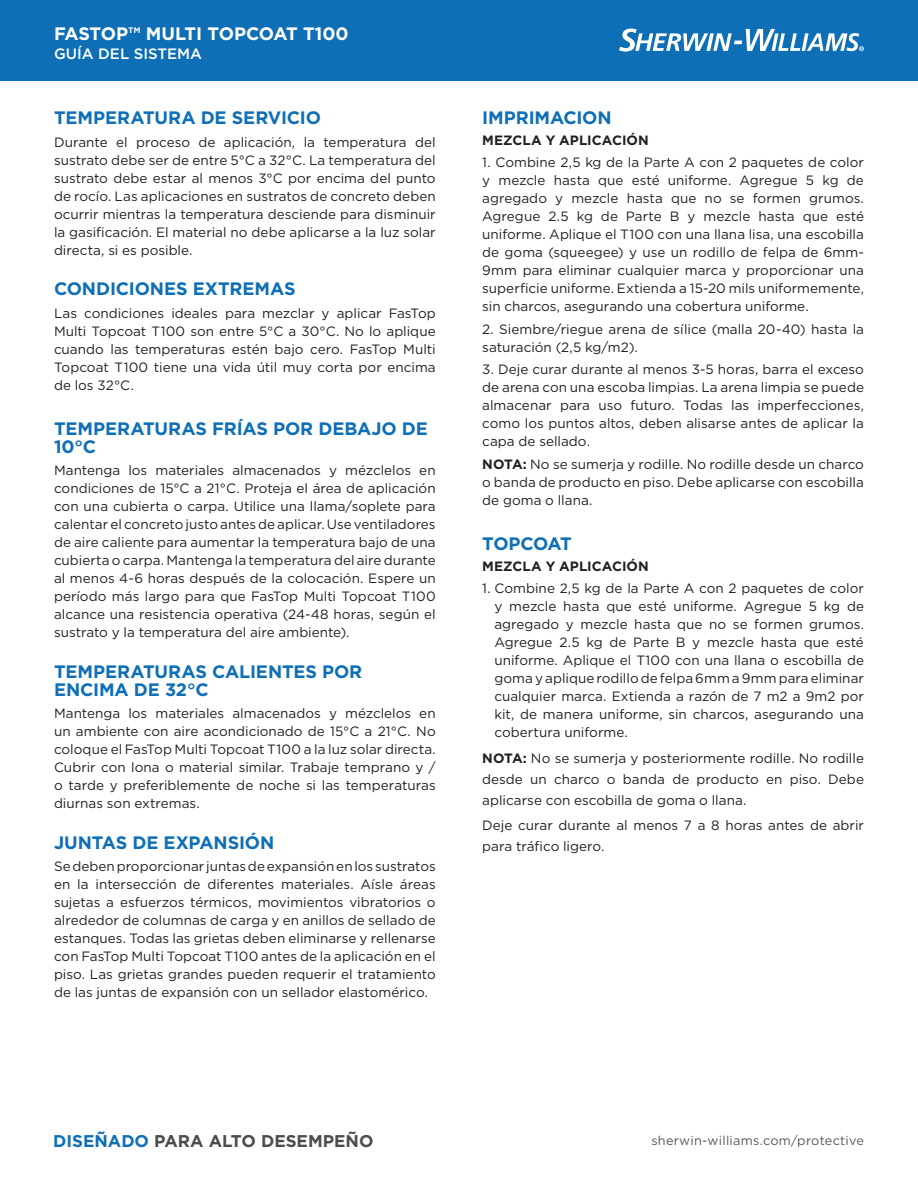
<style>
.page{position:relative;width:918px;height:1188px;background:#fff}
.page>*{position:absolute;margin:0;border:0;box-sizing:border-box;transform-origin:0 0}
.Paragraph{font:700 18px/18px "Gotham";letter-spacing:-.005em;color:#0e6fb7}
.Backside_Product_Des{font:700 18px "Gotham";letter-spacing:-.005em;color:#fff}
.Paragraph-2{font:700 18px "Gotham";letter-spacing:-.03em;color:#0e6fb7}
.t1{font:700 16.95px "Gotham";color:#4b4c4d}
.Backside_Product_Des-2{font:500 15px "Gotham";color:#fff}
.Paragraph-3{font:13.5px/18px "Gotham";color:#231f20;text-align:justify}
.Paragraph-4{font:700 13.5px "Gotham";letter-spacing:.005em;color:#231f20}
.t2{font:12.75px "Gotham";letter-spacing:.02em;color:#57585a}
.s1{font-weight:700}
.s2{color:#0e6fb7}
</style>
<div class="page">
<div style="left:0;top:0;width:918px;height:80px;background:#0e6fb7"></div>
<svg style="left:619px;top:29px;width:245px;height:22px"></svg>
<p class="Backside_Product_Des" style="left:54px;top:22px;width:296px">FASTOP™ MULTI TOPCOAT T100</p>
<p class="Backside_Product_Des-2" style="left:54px;top:44px;width:150px">GUÍA DEL SISTEMA</p>
<p class="Paragraph" style="left:54px;top:109px;width:269px">TEMPERATURA DE SERVICIO</p>
<p class="Paragraph-3" style="left:54px;top:133px;width:383px">Durante el proceso de aplicación, la temperatura del sustrato debe ser de entre 5°C a 32°C. La temperatura del sustrato debe estar al menos 3°C por encima del punto de rocío. Las aplicaciones en sustratos de concreto deben ocurrir mientras la temperatura desciende para disminuir la gasificación. El material no debe aplicarse a la luz solar directa, si es posible.</p>
<p class="Paragraph" style="left:54px;top:280px;width:243px">CONDICIONES EXTREMAS</p>
<p class="Paragraph-3" style="left:54px;top:304px;width:383px">Las condiciones ideales para mezclar y aplicar FasTop Multi Topcoat T100 son entre 5°C a 30°C. No lo aplique cuando las temperaturas estén bajo cero. FasTop Multi Topcoat T100 tiene una vida útil muy corta por encima de los 32°C.</p>
<p class="Paragraph" style="left:54px;top:419px;width:375px">TEMPERATURAS FRÍAS POR DEBAJO DE<br>10°C</p>
<p class="Paragraph-3" style="left:54px;top:461px;width:383px">Mantenga los materiales almacenados y mézclelos en condiciones de 15°C a 21°C. Proteja el área de aplicación con una cubierta o carpa. Utilice una llama/soplete para calentar el concreto justo antes de aplicar. Use ventiladores de aire caliente para aumentar la temperatura bajo de una cubierta o carpa. Mantenga la temperatura del aire durante al menos 4-6 horas después de la colocación. Espere un período más largo para que FasTop Multi Topcoat T100 alcance una resistencia operativa (24-48 horas, según el sustrato y la temperatura del aire ambiente).</p>
<p class="Paragraph" style="left:54px;top:662px;width:310px">TEMPERATURAS CALIENTES POR<br>ENCIMA DE 32°C</p>
<p class="Paragraph-3" style="left:54px;top:704px;width:383px">Mantenga los materiales almacenados y mézclelos en un ambiente con aire acondicionado de 15°C a 21°C. No coloque el FasTop Multi Topcoat T100 a la luz solar directa.<br>Cubrir con lona o material similar. Trabaje temprano y / o tarde y preferiblemente de noche si las temperaturas diurnas son extremas.</p>
<p class="Paragraph" style="left:54px;top:833px;width:222px">JUNTAS DE EXPANSIÓN</p>
<p class="Paragraph-3" style="left:54px;top:857px;width:383px">Se deben proporcionar juntas de expansión en los sustratos en la intersección de diferentes materiales. Aísle áreas sujetas a esfuerzos térmicos, movimientos vibratorios o alrededor de columnas de carga y en anillos de sellado de estanques. Todas las grietas deben eliminarse y rellenarse con FasTop Multi Topcoat T100 antes de la aplicación en el piso. Las grietas grandes pueden requerir el tratamiento de las juntas de expansión con un sellador elastomérico.</p>
<p class="Paragraph" style="left:482px;top:109px;width:131px">IMPRIMACION</p>
<p class="Paragraph-4" style="left:482px;top:131px;width:168px">MEZCLA Y APLICACIÓN</p>
<p class="Paragraph-3" style="left:482px;top:153px;width:383px">1. Combine 2,5 kg de la Parte A con 2 paquetes de color y mezcle hasta que esté uniforme. Agregue 5 kg de agregado y mezcle hasta que no se formen grumos.<br>Agregue 2.5 kg de Parte B y mezcle hasta que esté uniforme. Aplique el T100 con una llana lisa, una escobilla de goma (squeegee) y use un rodillo de felpa de 6mm-9mm para eliminar cualquier marca y proporcionar una superficie uniforme. Extienda a 15-20 mils uniformemente, sin charcos, asegurando una cobertura uniforme.</p>
<p class="Paragraph-3" style="left:482px;top:320px;width:383px">2. Siembre/riegue arena de sílice (malla 20-40) hasta la saturación (2,5 kg/m2).</p>
<p class="Paragraph-3" style="left:482px;top:360px;width:383px">3. Deje curar durante al menos 3-5 horas, barra el exceso de arena con una escoba limpias. La arena limpia se puede almacenar para uso futuro. Todas las imperfecciones, como los puntos altos, deben alisarse antes de aplicar la capa de sellado.</p>
<p class="Paragraph-3" style="left:482px;top:455px;width:383px"><span class="s1">NOTA:</span> No se sumerja y rodille. No rodille desde un charco o banda de producto en piso. Debe aplicarse con escobilla de goma o llana.</p>
<p class="Paragraph-2" style="left:482px;top:532px;width:91px">TOPCOAT</p>
<p class="Paragraph-4" style="left:482px;top:557px;width:168px">MEZCLA Y APLICACIÓN</p>
<p class="Paragraph-3" style="left:494px;top:579px;width:371px;text-indent:-12px">1. Combine 2,5 kg de la Parte A con 2 paquetes de color y mezcle hasta que esté uniforme. Agregue 5 kg de agregado y mezcle hasta que no se formen grumos.<br>Agregue 2.5 kg de Parte B y mezcle hasta que esté uniforme. Aplique el T100 con una llana o escobilla de goma y aplique rodillo de felpa 6mm a 9mm para eliminar cualquier marca. Extienda a razón de 7 m2 a 9m2 por kit, de manera uniforme, sin charcos, asegurando una cobertura uniforme.</p>
<p class="Paragraph-3" style="left:482px;top:747px;width:383px;line-height:21px"><span class="s1">NOTA:</span> No se sumerja y posteriormente rodille. No rodille desde un charco o banda de producto en piso. Debe aplicarse con escobilla de goma o llana.</p>
<p class="Paragraph-3" style="left:482px;top:815px;width:383px;line-height:21px">Deje curar durante al menos 7 a 8 horas antes de abrir para tráfico ligero.</p>
<p class="t1" style="left:53px;top:1129px;width:322px"><span class="s2">DISEÑADO</span> PARA ALTO DESEMPEÑO</p>
<p class="t2" style="left:651px;top:1132px;width:214px">sherwin-williams.com/protective</p>
</div>
